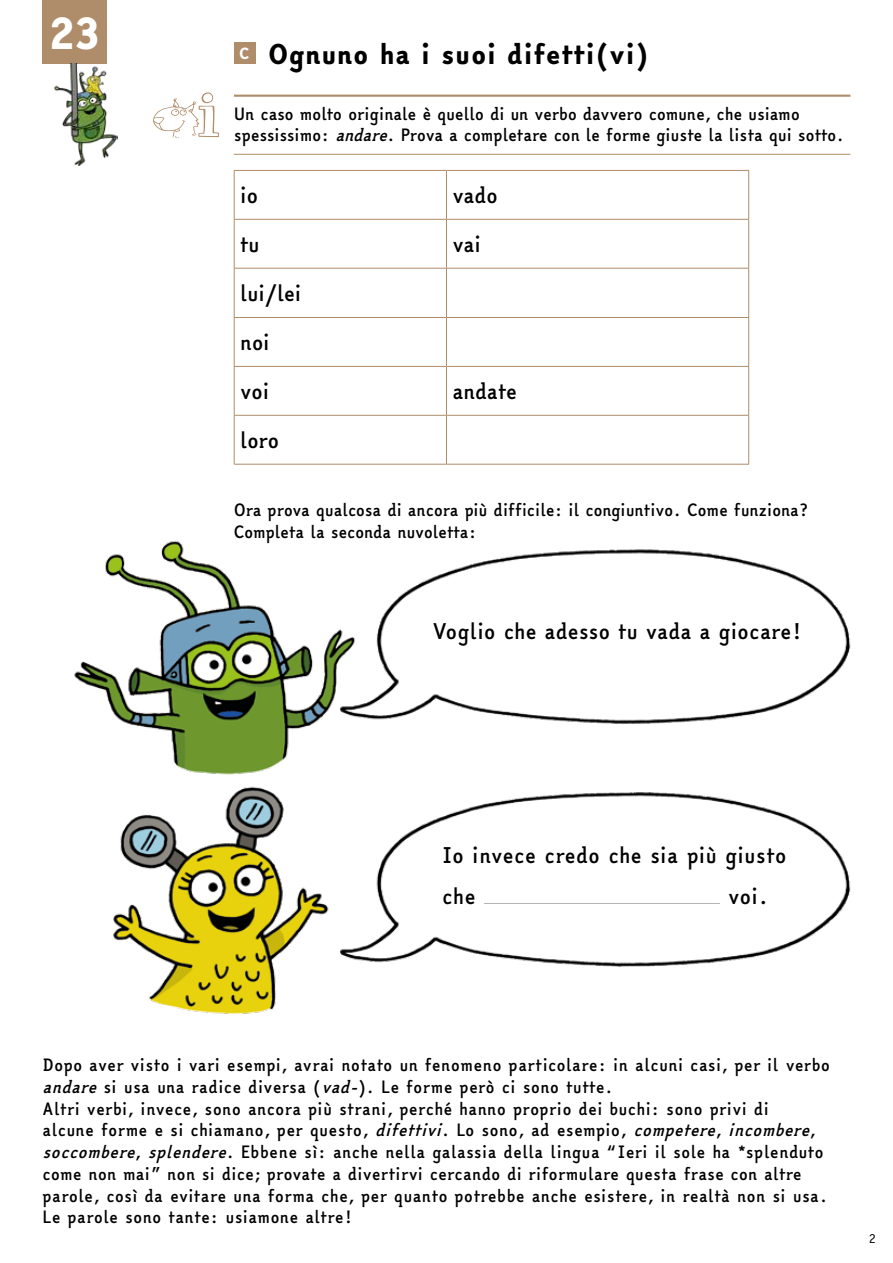
<style>
.page{position:relative;width:893px;height:1263px;background:#fff}
.page>*{position:absolute;margin:0;border:0;box-sizing:border-box;transform-origin:0 0}
.t1{font:45.45px "Easy Reading XB";color:#fff}
.t2{font:26.55px "Easy Reading XB";color:#000}
.t3{font:700 21px/40.5px "Easy Reading";letter-spacing:-.01em;color:#000}
.t4{font:700 16.5px/21.8px "Easy Reading";letter-spacing:.005em;color:#000}
.t5{font:700 16.5px/21.8px "Easy Reading";letter-spacing:-.02em;color:#000}
.t6{font:12.75px "Easy Reading";color:#000}
.s1{font-style:italic}
</style>
<div class="page">
<div style="left:43px;top:0;width:64px;height:64px;background:#af8d6a"></div>
<img style="left:54px;top:64px;width:63px;height:102px">
<hr style="left:234px;top:154px;width:616px;height:1px;background:#af8d6a">
<hr style="left:234px;top:95px;width:616px;height:2px;background:#af8d6a">
<svg style="left:153px;top:92px;width:66px;height:46px"></svg>
<div style="left:234px;top:43px;width:21px;height:21px;background:#af8d6a"></div>
<hr style="left:234px;top:170px;width:212px;height:1px;background:#af8d6a">
<hr style="left:234px;top:171px;width:1px;height:48px;background:#af8d6a">
<hr style="left:446px;top:170px;width:303px;height:1px;background:#af8d6a">
<hr style="left:446px;top:171px;width:1px;height:48px;background:#af8d6a">
<hr style="left:748px;top:171px;width:1px;height:48px;background:#af8d6a">
<hr style="left:234px;top:219px;width:212px;height:1px;background:#af8d6a">
<hr style="left:234px;top:220px;width:1px;height:48px;background:#af8d6a">
<hr style="left:446px;top:219px;width:303px;height:1px;background:#af8d6a">
<hr style="left:446px;top:220px;width:1px;height:48px;background:#af8d6a">
<hr style="left:748px;top:220px;width:1px;height:48px;background:#af8d6a">
<hr style="left:234px;top:268px;width:212px;height:1px;background:#af8d6a">
<hr style="left:234px;top:268px;width:1px;height:49px;background:#af8d6a">
<hr style="left:446px;top:268px;width:303px;height:1px;background:#af8d6a">
<hr style="left:446px;top:268px;width:1px;height:49px;background:#af8d6a">
<hr style="left:748px;top:268px;width:1px;height:49px;background:#af8d6a">
<hr style="left:234px;top:317px;width:212px;height:1px;background:#af8d6a">
<hr style="left:234px;top:318px;width:1px;height:48px;background:#af8d6a">
<hr style="left:446px;top:317px;width:303px;height:1px;background:#af8d6a">
<hr style="left:446px;top:318px;width:1px;height:48px;background:#af8d6a">
<hr style="left:748px;top:318px;width:1px;height:48px;background:#af8d6a">
<hr style="left:234px;top:366px;width:212px;height:1px;background:#af8d6a">
<hr style="left:234px;top:367px;width:1px;height:48px;background:#af8d6a">
<hr style="left:446px;top:366px;width:303px;height:1px;background:#af8d6a">
<hr style="left:446px;top:367px;width:1px;height:48px;background:#af8d6a">
<hr style="left:748px;top:367px;width:1px;height:48px;background:#af8d6a">
<hr style="left:234px;top:415px;width:212px;height:1px;background:#af8d6a">
<hr style="left:234px;top:416px;width:1px;height:48px;background:#af8d6a">
<hr style="left:446px;top:415px;width:303px;height:1px;background:#af8d6a">
<hr style="left:446px;top:416px;width:1px;height:48px;background:#af8d6a">
<hr style="left:748px;top:416px;width:1px;height:48px;background:#af8d6a">
<hr style="left:234px;top:464px;width:212px;height:1px;background:#af8d6a">
<hr style="left:446px;top:464px;width:303px;height:1px;background:#af8d6a">
<img style="left:74px;top:540px;width:777px;height:235px">
<img style="left:113px;top:786px;width:738px;height:228px">
<hr style="left:484px;top:903px;width:236px;height:1px;background:#b3b2b2">
<h1 class="t1" style="left:48px;top:-3px;width:55px">23</h1>
<h2 class="t2" style="left:239px;top:34px;width:411px"><sup>C</sup> Ognuno ha i suoi difetti(vi)</h2>
<p class="t5" style="left:234px;top:103px;width:612px">Un caso molto originale è quello di un verbo davvero comune, che usiamo spessissimo: <span class="s1">andare</span>. Prova a completare con le forme giuste la lista qui sotto.</p>
<p class="t3" style="left:240px;top:176px;width:20px">io</p>
<p class="t3" style="left:452px;top:176px;width:47px">vado</p>
<p class="t3" style="left:240px;top:225px;width:21px">tu</p>
<p class="t3" style="left:452px;top:225px;width:30px">vai</p>
<p class="t3" style="left:240px;top:274px;width:63px">lui/lei</p>
<p class="t3" style="left:240px;top:323px;width:31px">noi</p>
<p class="t3" style="left:240px;top:372px;width:31px">voi</p>
<p class="t3" style="left:452px;top:372px;width:66px">andate</p>
<p class="t3" style="left:240px;top:421px;width:41px">loro</p>
<p class="t5" style="left:234px;top:499px;width:575px">Ora prova qualcosa di ancora più difficile: il congiuntivo. Come funziona?<br>Completa la seconda nuvoletta:</p>
<p class="t3" style="left:433px;top:611px;width:370px">Voglio che adesso tu vada a giocare!</p>
<p class="t3" style="left:442px;top:836px;width:346px">Io invece credo che sia più giusto che</p>
<p class="t3" style="left:728px;top:876px;width:42px">voi.</p>
<p class="t4" style="left:43px;top:1055px;width:789px">Dopo aver visto i vari esempi, avrai notato un fenomeno particolare: in alcuni casi, per il verbo <span class="s1">andare</span>si usa una radice diversa (<span class="s1">vad-</span>). Le forme però ci sono tutte.<br>Altri verbi, invece, sono ancora più strani, perché hanno proprio dei buchi: sono privi di<br>alcune forme e si chiamano, per questo, <span class="s1">difettivi</span>. Lo sono, ad esempio, <span class="s1">competere</span>, <span class="s1">incombere</span>, <span class="s1">soccombere</span>, <span class="s1">splendere</span>. Ebbene sì: anche nella galassia della lingua “Ieri il sole ha *splenduto come non mai” non si dice; provate a divertirvi cercando di riformulare questa frase con altre parole, così da evitare una forma che, per quanto potrebbe anche esistere, in realtà non si usa.<br>Le parole sono tante: usiamone altre!</p>
<p class="t6" style="left:869px;top:1230px;width:9px">2</p>
</div>
